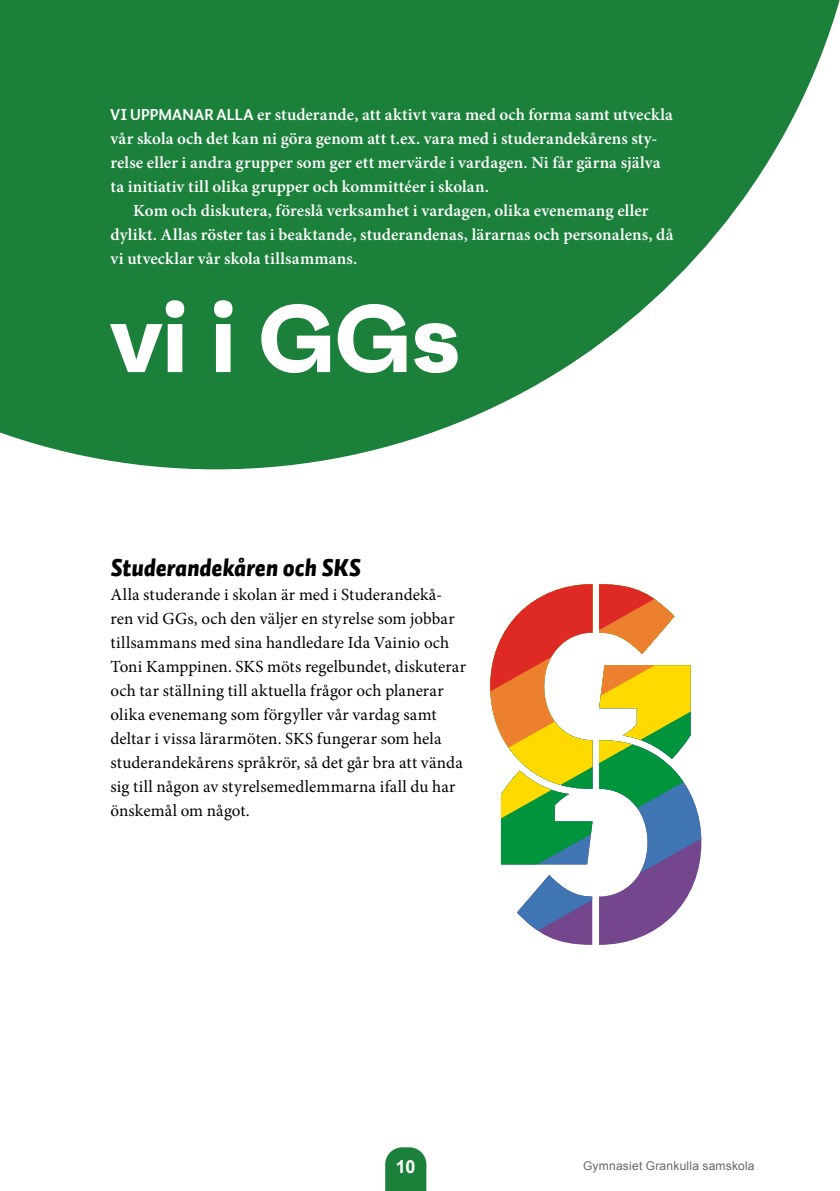
<style>
.page{position:relative;width:840px;height:1191px;background:#fff}
.page>*{position:absolute;margin:0;border:0;box-sizing:border-box;transform-origin:0 0}
.t1{font:700 96px "Faktum";color:#fff}
.t2{font:italic 900 24px "Auto 1";letter-spacing:-.005em;color:#000}
.t3{font:700 18px "Arial";color:#fff}
.t4{font:600 17px/24px "Minion Pro";letter-spacing:.005em;color:#fff}
.t5{font:17px/24px "Minion Pro";letter-spacing:.01em;color:#000}
.t6{font:12px "Arial";letter-spacing:.02em;color:#6b6763}
.s1{font-family:"Auto 1";font-weight:700;font-size:16px}
</style>
<div class="page">
<svg style="left:0;top:0;width:839px;height:469px;fill:#1b803a"></svg>
<svg style="left:385px;top:1147px;width:41px;height:44px;background:#2d8a49"></svg>
<svg style="left:519px;top:915px;width:154px;height:30px;fill:#73468d"></svg>
<svg style="left:517px;top:865px;width:182px;height:50px"></svg>
<svg style="left:500px;top:814px;width:201px;height:51px"></svg>
<svg style="left:490px;top:584px;width:208px;height:230px"></svg>
<p class="t4" style="left:110px;top:102px;width:563px"><span class="s1">VI UPPMANAR ALLA</span> er studerande, att aktivt vara med och forma samt utveckla vår skola och det kan ni göra genom att t.ex. vara med i studerandekårens sty&shy;relse eller i andra grupper som ger ett mervärde i vardagen. Ni får gärna själva ta initiativ till olika grupper och kommittéer i skolan.</p>
<p class="t4" style="left:110px;top:198px;width:564px;text-indent:23px">Kom och diskutera, föreslå verksamhet i vardagen, olika evenemang eller dylikt. Allas röster tas i beaktande, studerandenas, lärarnas och personalens, då vi utvecklar vår skola tillsammans.</p>
<h1 class="t1" style="left:109px;top:276px;width:352px">vi i GGs</h1>
<h2 class="t2" style="left:110px;top:552px;width:252px">Studerandekåren och SKS</h2>
<p class="t5" style="left:110px;top:583px;width:357px">Alla studerande i skolan är med i Studerandekå&shy;ren vid GGs, och den väljer en styrelse som jobbar tillsammans med sina handledare Ida Vainio och Toni Kamppinen. SKS möts regelbundet, diskuterar och tar ställning till aktuella frågor och planerar olika evenemang som förgyller vår vardag samt deltar i vissa lärarmöten. SKS fungerar som hela studerandekårens språkrör, så det går bra att vända sig till någon av styrelsemedlemmarna ifall du har önskemål om något.</p>
<p class="t3" style="left:395px;top:1154px;width:21px">10</p>
<p class="t6" style="left:582px;top:1157px;width:173px">Gymnasiet Grankulla samskola</p>
</div>
